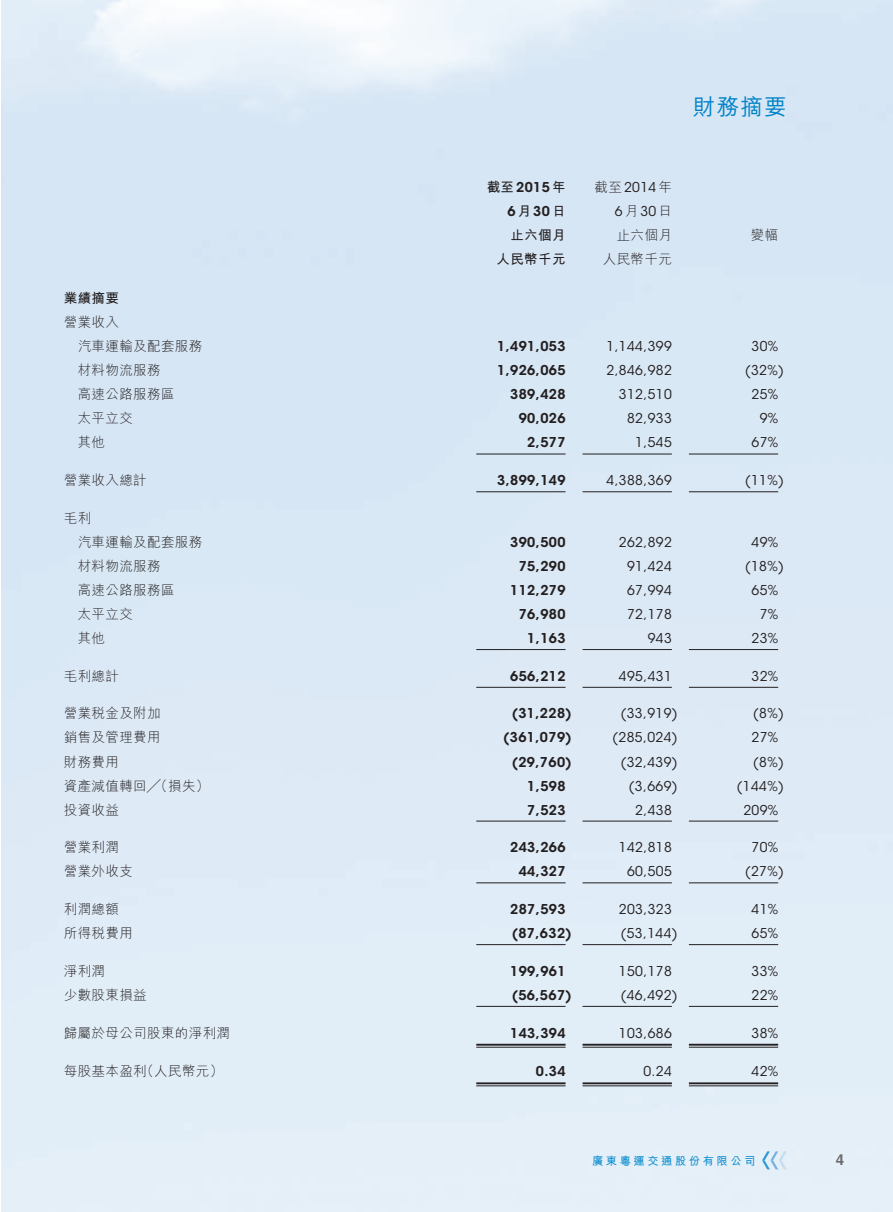
<style>
.page{position:relative;width:893px;height:1212px;background:#fff}
.page>*{position:absolute;margin:0;border:0;box-sizing:border-box;transform-origin:0 0}
.t1{font:500 22.5px "M Hei HK";color:#0082c8}
.t2{font:700 15px "Helvetica LT Std";color:#6c6d70}
._1__內文{font:13.5px "ITC Avant Garde Std";letter-spacing:.03em;color:#231f20}
._1__內文-2{font:600 13.5px "ITC Avant Garde Std";letter-spacing:.03em;color:#231f20}
._1__內文-3{font:300 13.5px "M Hei HK";letter-spacing:.03em;color:#231f20}
._1__內文-4{font:700 13.5px "M Hei HK";letter-spacing:.03em;color:#231f20}
.t3{font:700 11.25px "M Hei HK";letter-spacing:.23em;color:#1592d1}
.s1{font-family:"M Hei HK";font-weight:700}
.s2{font-family:"M Hei HK";font-weight:300}
</style>
<div class="page">
<img style="left:2px;top:0;width:891px;height:1212px">
<svg style="left:762px;top:1151px;width:25px;height:18px"></svg>
<hr style="left:476px;top:454px;width:90px;height:1px;background:#231f20">
<hr style="left:583px;top:454px;width:89px;height:1px;background:#231f20">
<hr style="left:689px;top:454px;width:89px;height:1px;background:#231f20">
<hr style="left:476px;top:491px;width:90px;height:1px;background:#231f20">
<hr style="left:583px;top:491px;width:89px;height:1px;background:#231f20">
<hr style="left:689px;top:491px;width:89px;height:1px;background:#231f20">
<hr style="left:476px;top:649px;width:90px;height:1px;background:#231f20">
<hr style="left:583px;top:649px;width:89px;height:1px;background:#231f20">
<hr style="left:689px;top:649px;width:89px;height:1px;background:#231f20">
<hr style="left:476px;top:687px;width:90px;height:1px;background:#231f20">
<hr style="left:583px;top:687px;width:89px;height:1px;background:#231f20">
<hr style="left:689px;top:687px;width:89px;height:1px;background:#231f20">
<hr style="left:476px;top:821px;width:90px;height:1px;background:#231f20">
<hr style="left:583px;top:821px;width:89px;height:1px;background:#231f20">
<hr style="left:689px;top:821px;width:89px;height:1px;background:#231f20">
<hr style="left:476px;top:882px;width:90px;height:1px;background:#231f20">
<hr style="left:583px;top:882px;width:89px;height:1px;background:#231f20">
<hr style="left:689px;top:882px;width:89px;height:1px;background:#231f20">
<hr style="left:476px;top:944px;width:90px;height:1px;background:#231f20">
<hr style="left:583px;top:944px;width:89px;height:1px;background:#231f20">
<hr style="left:689px;top:944px;width:89px;height:1px;background:#231f20">
<hr style="left:476px;top:1006px;width:90px;height:1px;background:#231f20">
<hr style="left:583px;top:1006px;width:89px;height:1px;background:#231f20">
<hr style="left:689px;top:1006px;width:89px;height:1px;background:#231f20">
<hr style="left:476px;top:1044px;width:90px;height:1px;background:#231f20">
<hr style="left:476px;top:1047px;width:90px;height:1px;background:#231f20">
<hr style="left:583px;top:1044px;width:89px;height:1px;background:#231f20">
<hr style="left:583px;top:1047px;width:89px;height:1px;background:#231f20">
<hr style="left:689px;top:1044px;width:89px;height:1px;background:#231f20">
<hr style="left:689px;top:1047px;width:89px;height:1px;background:#231f20">
<hr style="left:476px;top:1082px;width:90px;height:2px;background:#231f20">
<hr style="left:476px;top:1085px;width:90px;height:1px;background:#231f20">
<hr style="left:583px;top:1082px;width:89px;height:2px;background:#231f20">
<hr style="left:583px;top:1085px;width:89px;height:1px;background:#231f20">
<hr style="left:689px;top:1082px;width:89px;height:2px;background:#231f20">
<hr style="left:689px;top:1085px;width:89px;height:1px;background:#231f20">
<h1 class="t1" style="left:693px;top:91px;width:95px">財務摘要</h1>
<p class="_1__內文-2" style="left:487px;top:179px;width:80px"><span class="s1">截至</span>2015<span class="s1">年</span></p>
<p class="_1__內文-2" style="left:507px;top:203px;width:60px">6<span class="s1">月</span>30<span class="s1">日</span></p>
<p class="_1__內文-4" style="left:510px;top:226px;width:57px">止六個月</p>
<p class="_1__內文-4" style="left:496px;top:250px;width:71px">人民幣千元</p>
<p class="_1__內文" style="left:594px;top:179px;width:79px"><span class="s2">截至</span>2014<span class="s2">年</span></p>
<p class="_1__內文" style="left:615px;top:203px;width:58px">6<span class="s2">月</span>30<span class="s2">日</span></p>
<p class="_1__內文-3" style="left:617px;top:229px;width:57px">止六個月</p>
<p class="_1__內文-3" style="left:603px;top:253px;width:71px">人民幣千元</p>
<p class="_1__內文-3" style="left:751px;top:229px;width:29px">變幅</p>
<p class="_1__內文-4" style="left:64px;top:289px;width:57px">業績摘要</p>
<p class="_1__內文-3" style="left:64px;top:316px;width:57px">營業收入</p>
<p class="_1__內文-3" style="left:78px;top:340px;width:126px">汽車運輸及配套服務</p>
<p class="_1__內文-2" style="left:497px;top:338px;width:70px">1,491,053</p>
<p class="_1__內文" style="left:606px;top:338px;width:67px">1,144,399</p>
<p class="_1__內文" style="left:751px;top:338px;width:28px">30%</p>
<p class="_1__內文-3" style="left:78px;top:364px;width:84px">材料物流服務</p>
<p class="_1__內文-2" style="left:497px;top:362px;width:70px">1,926,065</p>
<p class="_1__內文" style="left:606px;top:362px;width:67px">2,846,982</p>
<p class="_1__內文" style="left:745px;top:362px;width:41px">)32%(</p>
<p class="_1__內文-3" style="left:78px;top:388px;width:98px">高速公路服務區</p>
<p class="_1__內文-2" style="left:510px;top:386px;width:57px">389,428</p>
<p class="_1__內文" style="left:619px;top:386px;width:54px">312,510</p>
<p class="_1__內文" style="left:751px;top:386px;width:28px">25%</p>
<p class="_1__內文-3" style="left:78px;top:412px;width:57px">太平立交</p>
<p class="_1__內文-2" style="left:519px;top:410px;width:48px">90,026</p>
<p class="_1__內文" style="left:627px;top:410px;width:46px">82,933</p>
<p class="_1__內文" style="left:760px;top:410px;width:20px">9%</p>
<p class="_1__內文-3" style="left:78px;top:436px;width:29px">其他</p>
<p class="_1__內文-2" style="left:527px;top:434px;width:40px">2,577</p>
<p class="_1__內文" style="left:635px;top:434px;width:38px">1,545</p>
<p class="_1__內文" style="left:751px;top:434px;width:28px">67%</p>
<p class="_1__內文-3" style="left:64px;top:473px;width:84px">營業收入總計</p>
<p class="_1__內文-3" style="left:64px;top:511px;width:29px">毛利</p>
<p class="_1__內文-2" style="left:497px;top:472px;width:70px">3,899,149</p>
<p class="_1__內文" style="left:606px;top:472px;width:67px">4,388,369</p>
<p class="_1__內文" style="left:745px;top:472px;width:41px">)11%(</p>
<p class="_1__內文-3" style="left:78px;top:535px;width:126px">汽車運輸及配套服務</p>
<p class="_1__內文-2" style="left:510px;top:533px;width:57px">390,500</p>
<p class="_1__內文" style="left:619px;top:534px;width:54px">262,892</p>
<p class="_1__內文" style="left:751px;top:534px;width:28px">49%</p>
<p class="_1__內文-3" style="left:78px;top:559px;width:84px">材料物流服務</p>
<p class="_1__內文-2" style="left:519px;top:557px;width:48px">75,290</p>
<p class="_1__內文" style="left:627px;top:558px;width:46px">91,424</p>
<p class="_1__內文" style="left:745px;top:558px;width:41px">)18%(</p>
<p class="_1__內文-3" style="left:78px;top:583px;width:98px">高速公路服務區</p>
<p class="_1__內文-2" style="left:510px;top:581px;width:57px">112,279</p>
<p class="_1__內文" style="left:627px;top:582px;width:46px">67,994</p>
<p class="_1__內文" style="left:751px;top:582px;width:28px">65%</p>
<p class="_1__內文-3" style="left:78px;top:607px;width:57px">太平立交</p>
<p class="_1__內文-2" style="left:519px;top:605px;width:48px">76,980</p>
<p class="_1__內文" style="left:627px;top:606px;width:46px">72,178</p>
<p class="_1__內文" style="left:760px;top:606px;width:20px">7%</p>
<p class="_1__內文-3" style="left:78px;top:631px;width:29px">其他</p>
<p class="_1__內文-2" style="left:527px;top:629px;width:40px">1,163</p>
<p class="_1__內文" style="left:648px;top:630px;width:26px">943</p>
<p class="_1__內文" style="left:751px;top:630px;width:28px">23%</p>
<p class="_1__內文-3" style="left:64px;top:669px;width:57px">毛利總計</p>
<p class="_1__內文-2" style="left:510px;top:667px;width:57px">656,212</p>
<p class="_1__內文" style="left:619px;top:668px;width:54px">495,431</p>
<p class="_1__內文" style="left:751px;top:668px;width:28px">32%</p>
<p class="_1__內文-3" style="left:64px;top:707px;width:98px">營業稅金及附加</p>
<p class="_1__內文-2" style="left:512px;top:705px;width:62px">)31,228(</p>
<p class="_1__內文" style="left:620px;top:705px;width:59px">)33,919(</p>
<p class="_1__內文" style="left:753px;top:705px;width:33px">)8%(</p>
<p class="_1__內文-3" style="left:64px;top:731px;width:98px">銷售及管理費用</p>
<p class="_1__內文-2" style="left:503px;top:729px;width:70px">)361,079(</p>
<p class="_1__內文" style="left:612px;top:729px;width:67px">)285,024(</p>
<p class="_1__內文" style="left:751px;top:729px;width:28px">27%</p>
<p class="_1__內文-3" style="left:64px;top:755px;width:57px">財務費用</p>
<p class="_1__內文-2" style="left:512px;top:753px;width:62px">)29,760(</p>
<p class="_1__內文" style="left:620px;top:753px;width:59px">)32,439(</p>
<p class="_1__內文" style="left:753px;top:753px;width:33px">)8%(</p>
<p class="_1__內文-3" style="left:64px;top:779px;width:147px">資產減值轉回╱（損失(</p>
<p class="_1__內文-2" style="left:527px;top:777px;width:40px">1,598</p>
<p class="_1__內文" style="left:629px;top:777px;width:51px">)3,669(</p>
<p class="_1__內文" style="left:737px;top:777px;width:49px">)144%(</p>
<p class="_1__內文-3" style="left:64px;top:803px;width:57px">投資收益</p>
<p class="_1__內文-2" style="left:527px;top:801px;width:40px">7,523</p>
<p class="_1__內文" style="left:635px;top:801px;width:38px">2,438</p>
<p class="_1__內文" style="left:743px;top:801px;width:36px">209%</p>
<p class="_1__內文-3" style="left:64px;top:840px;width:57px">營業利潤</p>
<p class="_1__內文-2" style="left:510px;top:839px;width:57px">243,266</p>
<p class="_1__內文" style="left:619px;top:839px;width:54px">142,818</p>
<p class="_1__內文" style="left:751px;top:839px;width:28px">70%</p>
<p class="_1__內文-3" style="left:64px;top:864px;width:71px">營業外收支</p>
<p class="_1__內文-2" style="left:519px;top:863px;width:48px">44,327</p>
<p class="_1__內文" style="left:627px;top:863px;width:46px">60,505</p>
<p class="_1__內文" style="left:745px;top:863px;width:41px">)27%(</p>
<p class="_1__內文-3" style="left:64px;top:902px;width:57px">利潤總額</p>
<p class="_1__內文-2" style="left:510px;top:900px;width:57px">287,593</p>
<p class="_1__內文" style="left:619px;top:901px;width:54px">203,323</p>
<p class="_1__內文" style="left:751px;top:901px;width:28px">41%</p>
<p class="_1__內文-3" style="left:64px;top:926px;width:71px">所得稅費用</p>
<p class="_1__內文-2" style="left:512px;top:924px;width:62px">)87,632(</p>
<p class="_1__內文" style="left:620px;top:925px;width:59px">)53,144(</p>
<p class="_1__內文" style="left:751px;top:925px;width:28px">65%</p>
<p class="_1__內文-3" style="left:64px;top:964px;width:43px">淨利潤</p>
<p class="_1__內文-2" style="left:510px;top:962px;width:57px">199,961</p>
<p class="_1__內文" style="left:619px;top:963px;width:54px">150,178</p>
<p class="_1__內文" style="left:751px;top:963px;width:28px">33%</p>
<p class="_1__內文-3" style="left:64px;top:988px;width:84px">少數股東損益</p>
<p class="_1__內文-2" style="left:512px;top:986px;width:62px">)56,567(</p>
<p class="_1__內文" style="left:620px;top:987px;width:59px">)46,492(</p>
<p class="_1__內文" style="left:751px;top:987px;width:28px">22%</p>
<p class="_1__內文-3" style="left:64px;top:1026px;width:168px">歸屬於母公司股東的淨利潤</p>
<p class="_1__內文-2" style="left:510px;top:1024px;width:57px">143,394</p>
<p class="_1__內文" style="left:619px;top:1024px;width:54px">103,686</p>
<p class="_1__內文" style="left:751px;top:1024px;width:28px">38%</p>
<p class="_1__內文-3" style="left:140px;top:1064px;width:84px">（人民幣元(</p>
<p class="_1__內文-3" style="left:64px;top:1064px;width:84px">每股基本盈利</p>
<p class="_1__內文-2" style="left:536px;top:1063px;width:31px">0.34</p>
<p class="_1__內文" style="left:643px;top:1063px;width:30px">0.24</p>
<p class="_1__內文" style="left:751px;top:1063px;width:28px">42%</p>
<p class="t3" style="left:592px;top:1152px;width:165px">廣東粵運交通股份有限公司</p>
<p class="t2" style="left:836px;top:1151px;width:10px">4</p>
</div>
